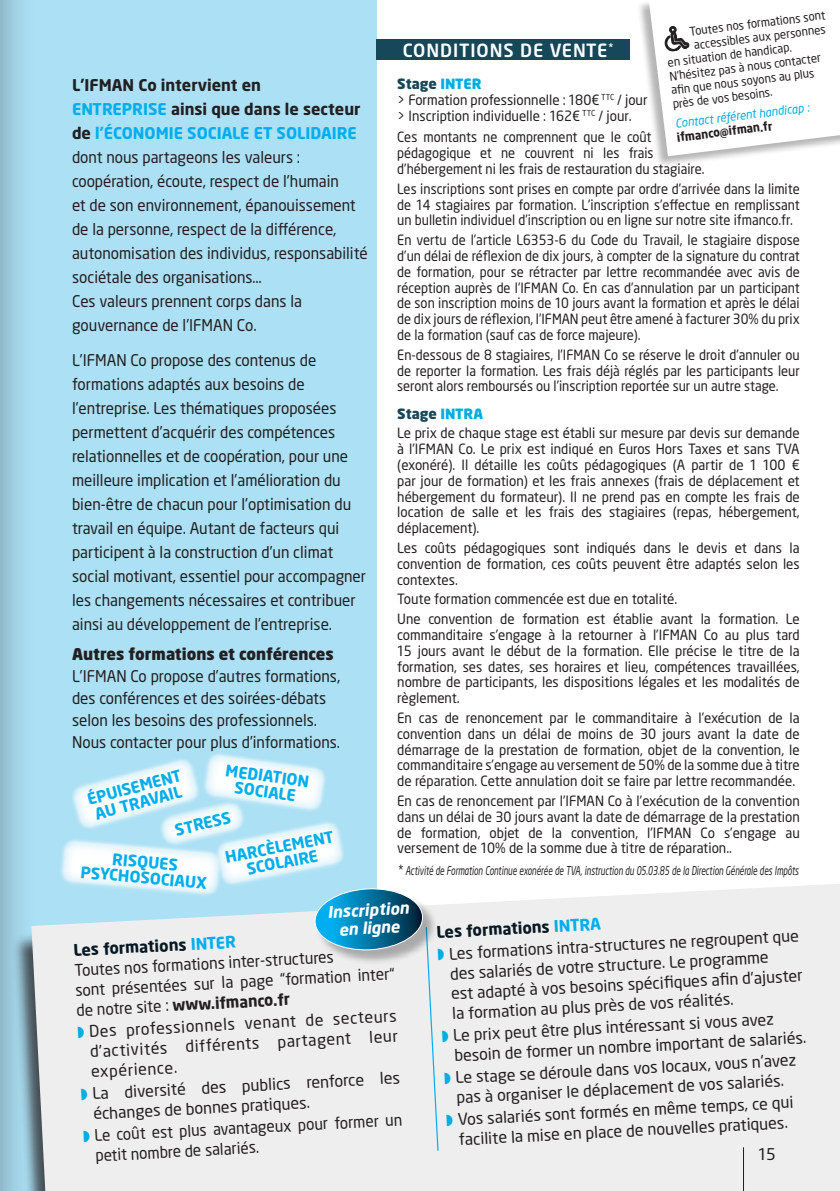
<style>
.page{position:relative;width:840px;height:1191px;background:#fff}
.page>*{position:absolute;margin:0;border:0;box-sizing:border-box;transform-origin:0 0}
.t1{font:500 18px "Neo Sans W1 G";letter-spacing:.05em;color:#fff}
.t2{font:16px/24px "Neo Sans W1 G";color:#231f20;scale:.95 1}
.t3{font:16px/20px "Neo Sans W1 G";color:#231f20}
.t4{font:16px/20px "Neo Sans W1 G";color:#231f20;scale:.96 1}
.t5{font:900 16px "Neo Sans W1 G";color:#231f20}
.t6{font:italic 700 16px/18px "Neo Sans W1 G";color:#fff;text-align:center}
.t7{font:700 15.8px/15.8px "Neo Sans W1 G";color:#00aeef;text-align:center}
.t8{font:14px/15.8px "Neo Sans W1 G";color:#231f20;text-align:justify;scale:.95 1}
.t9{font:14px/15.8px "Neo Sans W1 G";color:#231f20;text-align:justify;scale:.92 1}
.t10{font:12px "Neo Sans W1 G";color:#231f20;scale:.95 1}
.t11{font:italic 12px "Neo Sans W1 G";color:#231f20;scale:.68 1}
.t12{font:italic 12px "Neo Sans W1 G";color:#00ade1;scale:.95 1}
.t13{font:700 12px "Neo Sans W1 G";color:#231f20;scale:.95 1}
.s1{font-weight:700}
.s2{font-weight:700;color:#00aeef}
.s3{font-weight:900;color:#174859}
.s4{font-weight:900;color:#00ade1}
.s5{font-size:14px}
.s6{font-weight:700;color:#071822}
</style>
<div class="page">
<div style="left:0;top:0;width:376px;height:1191px;background:#ace0f4"></div>
<div style="left:40px;top:884px;width:799px;height:307px;background:#eeeeef"></div>
<div style="left:376px;top:39px;width:253px;height:21px;background:#174859"></div>
<div style="left:637px;top:0;width:202px;height:168px;background:#231f20;opacity:.33"></div>
<svg style="left:648px;top:0;width:191px;height:156px"></svg>
<hr style="left:742px;top:1147px;width:1px;height:44px;background:#231f20">
<svg style="left:0;top:0;width:40px;height:1191px"></svg>
<svg style="left:57px;top:749px;width:395px;height:403px"></svg>
<p class="t2" style="left:72px;top:73px;width:312px"><span class="s1">L’IFMAN Co intervient en<br></span><span class="s2">ENTREPRISE</span> <span class="s1">ainsi que dans le secteur de</span> <span class="s2">l’ÉCONOMIE SOCIALE ET SOLIDAIRE </span>dont nous partageons les valeurs : coopération, écoute, respect de l'humain<br>et de son environnement, épanouissement de la personne, respect de la différence, autonomisation des individus, responsabilité sociétale des organisations…<br>Ces valeurs prennent corps dans la gouvernance de l’IFMAN Co.</p>
<p class="t2" style="left:72px;top:348px;width:311px">L’IFMAN Co propose des contenus de formations adaptés aux besoins de l’entreprise. Les thématiques proposées permettent d’acquérir des compétences relationnelles et de coopération, pour une meilleure implication et l’amélioration du bien-être de chacun pour l'optimisation du travail en équipe. Autant de facteurs qui participent à la construction d’un climat social motivant, essentiel pour accompagner les changements nécessaires et contribuer ainsi au développement de l’entreprise.</p>
<p class="t5" style="left:72px;top:643px;width:263px">Autres formations et conférences</p>
<p class="t2" style="left:72px;top:665px;width:284px;line-height:22px">L’IFMAN Co propose d’autres formations, des conférences et des soirées-débats selon les besoins des professionnels.<br>Nous contacter pour plus d’informations.</p>
<p class="t7" style="left:227px;top:762px;width:85px;rotate:8deg">MEDIATION<br>SOCIALE</p>
<p class="t7" style="left:173px;top:822px;width:58px;rotate:-13deg">STRESS</p>
<p class="t7" style="left:83px;top:848px;width:128px;rotate:5deg">RISQUES<br>PSYCHOSOCIAUX</p>
<p class="t7" style="left:85px;top:791px;width:98px;text-align:left;rotate:-15deg">ÉPUISEMENT<br>AU TRAVAIL</p>
<p class="t7" style="left:223px;top:849px;width:112px;rotate:-11deg">HARCÈLEMENT<br>SCOLAIRE</p>
<p class="t10" style="left:688px;top:24px;width:145px;rotate:-7deg">Toutes nos formations sont</p>
<p class="t10" style="left:692px;top:38px;width:141px;rotate:-7deg">accessibles aux personnes</p>
<p class="t1" style="left:402px;top:39px;width:212px">CONDITIONS DE VENTE<sup>*</sup></p>
<p class="t10" style="left:666px;top:55px;width:133px;rotate:-7deg">en situation de handicap.</p>
<p class="t10" style="left:668px;top:69px;width:162px;rotate:-7deg">N’hésitez pas à nous contacter</p>
<p class="t10" style="left:670px;top:83px;width:153px;rotate:-7deg">afi n que nous soyons au plus</p>
<p class="t8" style="left:397px;top:76px;width:265px;text-align:left"><span class="s3">Stage</span> <span class="s4">INTER<br></span>&gt; Formation professionnelle : 180€ <sup>TTC</sup> / jour &gt; Inscription individuelle : 162€ <sup>TTC</sup> / jour.</p>
<p class="t9" style="left:397px;top:129px;width:335px;text-align:left">Ces montants ne comprennent que le coût pédagogique et ne couvrent ni les frais d’hébergement ni les frais de restauration du stagiaire.</p>
<p class="t9" style="left:397px;top:180px;width:439px">Les inscriptions sont prises en compte par ordre d’arrivée dans la limite de 14 stagiaires par formation. L’inscription s’effectue en remplissant un bulletin individuel d’inscription ou en ligne sur notre site ifmanco.fr.</p>
<p class="t9" style="left:397px;top:232px;width:439px">En vertu de l’article L6353-6 du Code du Travail, le stagiaire dispose d’un délai de réflexion de dix jours, à compter de la signature du contrat de formation, pour se rétracter par lettre recommandée avec avis de réception auprès de l’IFMAN Co. En cas d’annulation par un participant de son inscription moins de 10 jours avant la formation et après le délai de dix jours de réflexion, l’IFMAN peut être amené à facturer 30% du prix de la formation (sauf cas de force majeure).</p>
<p class="t9" style="left:397px;top:346px;width:439px">En-dessous de 8 stagiaires, l’IFMAN Co se réserve le droit d’annuler ou de reporter la formation. Les frais déjà réglés par les participants leur seront alors remboursés ou l’inscription reportée sur un autre stage.</p>
<p class="t8" style="left:397px;top:403px;width:425px;line-height:19.8px"><span class="s3">Stage</span> <span class="s4">INTRA<br></span>Le prix de chaque stage est établi sur mesure par devis sur demande</p>
<p class="t8" style="left:397px;top:441px;width:425px">à l’IFMAN Co. Le prix est indiqué en Euros Hors Taxes et sans TVA (exonéré). Il détaille les coûts pédagogiques (A partir de 1 100 € par jour de formation) et les frais annexes (frais de déplacement et hébergement du formateur). Il ne prend pas en compte les frais de location de salle et les frais des stagiaires (repas, hébergement, déplacement).</p>
<p class="t8" style="left:397px;top:539px;width:425px">Les coûts pédagogiques sont indiqués dans le devis et dans la convention de formation, ces coûts peuvent être adaptés selon les contextes.</p>
<p class="t8" style="left:397px;top:589px;width:425px;line-height:19.8px">Toute formation commencée est due en totalité.<br>Une convention de formation est établie avant la formation. Le</p>
<p class="t8" style="left:397px;top:626px;width:425px">commanditaire s’engage à la retourner à l’IFMAN Co au plus tard 15 jours avant le début de la formation. Elle précise le titre de la formation, ses dates, ses horaires et lieu, compétences travaillées, nombre de participants, les dispositions légales et les modalités de règlement.</p>
<p class="t8" style="left:397px;top:709px;width:425px">En cas de renoncement par le commanditaire à l’exécution de la convention dans un délai de moins de 30 jours avant la date de démarrage de la prestation de formation, objet de la convention, le commanditaire s’engage au versement de 50% de la somme due à titre de réparation. Cette annulation doit se faire par lettre recommandée.</p>
<p class="t8" style="left:397px;top:792px;width:425px">En cas de renoncement par l’IFMAN Co à l’exécution de la convention dans un délai de 30 jours avant la date de démarrage de la prestation de formation, objet de la convention, l’IFMAN Co s’engage au versement de 10% de la somme due à titre de réparation..</p>
<p class="t11" style="left:397px;top:863px;width:591px"><span class="s5">*</span> Activité de Formation Continue exonérée de TVA, instruction du 05.03.85 de la Direction Générale des Impôts</p>
<p class="t10" style="left:671px;top:97px;width:107px;rotate:-7deg">près de vos besoins.</p>
<p class="t12" style="left:674px;top:116px;width:144px;rotate:-7deg">Contact référent handicap :</p>
<p class="t13" style="left:675px;top:130px;width:103px;rotate:-7deg">ifmanco@ifman.fr</p>
<p class="t6" style="left:327px;top:903px;width:83px;rotate:-3deg">Inscription en ligne</p>
<p class="t4" style="left:73px;top:940px;width:334px;rotate:-3deg"><span class="s6">Les formations</span> <span class="s2">INTER<br></span>Toutes nos formations inter-structures<br>sont présentées sur la page “formation inter“ de notre site : <span class="s1">www.ifmanco.fr</span></p>
<p class="t3" style="left:88px;top:1021px;width:309px;text-align:justify;rotate:-3deg">Des professionnels venant de secteurs d’activités différents partagent leur expérience.</p>
<p class="t3" style="left:92px;top:1083px;width:309px;rotate:-3deg">La diversité des publics renforce les échanges de bonnes pratiques.</p>
<p class="t2" style="left:94px;top:1125px;width:325px;line-height:20px;rotate:-3deg">Le coût est plus avantageux pour former un petit nombre de salariés.</p>
<p class="t3" style="left:447px;top:920px;width:351px;line-height:22px;text-indent:-11px;rotate:-3deg"><span class="s6">Les formations</span> <span class="s2">INTRA<br></span>Les formations intra-structures ne regroupent que</p>
<p class="t3" style="left:449px;top:963px;width:353px;rotate:-3deg">des salariés de votre structure. Le programme<br>est adapté à vos besoins spécifi ques afi n d’ajuster la formation au plus près de vos réalités.</p>
<p class="t3" style="left:452px;top:1025px;width:354px;rotate:-3deg">Le prix peut être plus intéressant si vous avez besoin de former un nombre important de salariés.</p>
<p class="t3" style="left:454px;top:1067px;width:342px;rotate:-3deg">Le stage se déroule dans vos locaux, vous n'avez pas à organiser le déplacement de vos salariés.</p>
<p class="t3" style="left:457px;top:1109px;width:337px;rotate:-3deg">Vos salariés sont formés en même temps, ce qui facilite la mise en place de nouvelles pratiques.</p>
<p class="t3" style="left:757px;top:1144px;width:19px">15</p>
</div>
